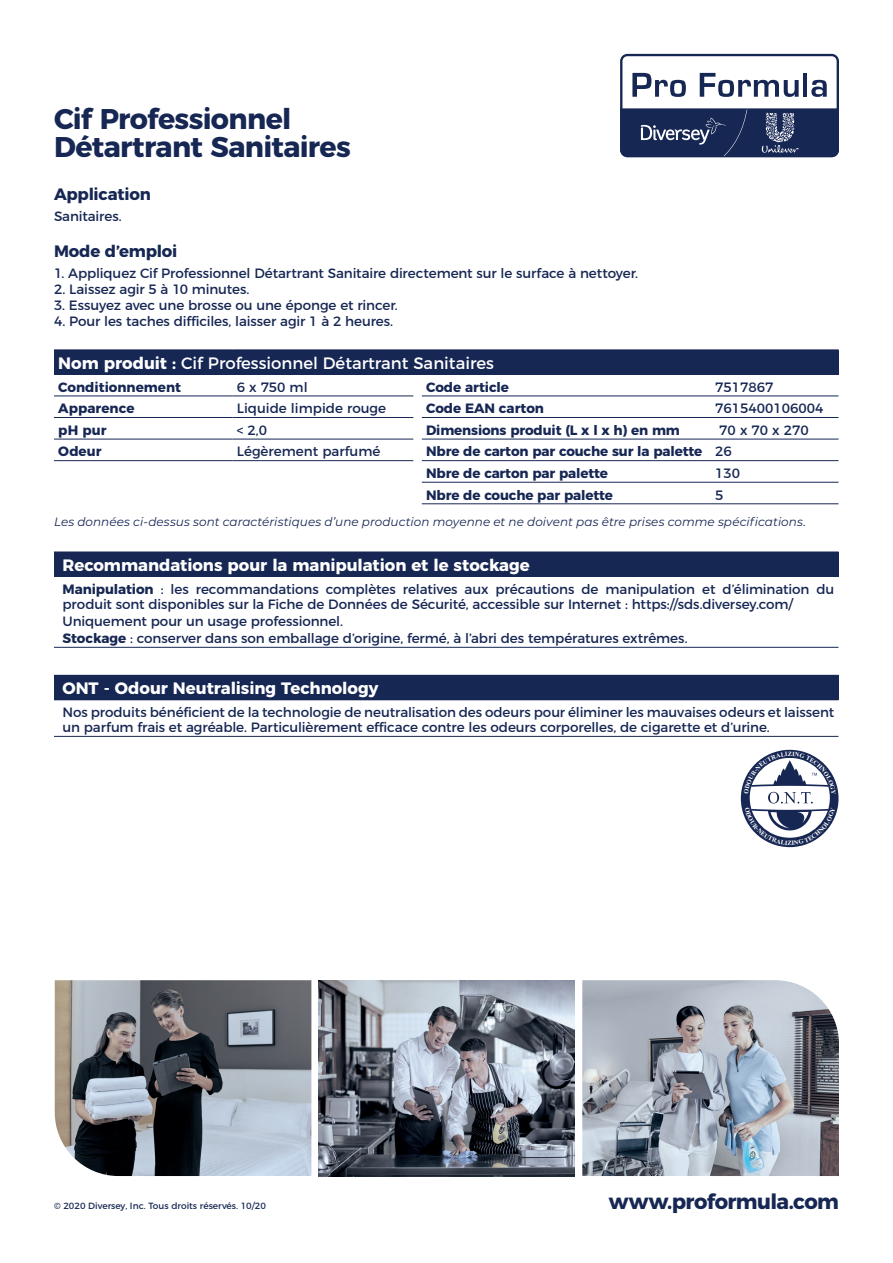
<style>
.page{position:relative;width:893px;height:1263px;background:#fff}
.page>*{position:absolute;margin:0;border:0;box-sizing:border-box;transform-origin:0 0}
.t1{font:700 28.5px/28.5px "Montserrat";letter-spacing:-.025em;color:#172754}
.t2{font:700 21px "Montserrat";letter-spacing:-.03em;color:#172754}
.t3{font:700 16.5px "Montserrat";letter-spacing:-.005em;color:#fff}
.t4{font:16.5px "Montserrat";color:#fff}
.t5{font:700 16.5px "Montserrat";letter-spacing:-.015em;color:#172754}
.t6{font:13.5px/15px "Montserrat";letter-spacing:-.005em;color:#172754}
.t7{font:700 13.5px/21.6px "Montserrat";letter-spacing:-.01em;color:#172754}
.t8{font:italic 12px "Montserrat";letter-spacing:.005em;color:#172754}
.t9{font:9px "Montserrat";color:#172754}
.t10{font:700 6.45px "Times New Roman";color:#fff}
.s1{font-weight:700}
.s2{font-weight:400}
</style>
<div class="page">
<svg style="left:620px;top:54px;width:219px;height:103px"></svg>
<img style="left:55px;top:980px;width:256px;height:196px">
<img style="left:582px;top:980px;width:257px;height:196px">
<img style="left:318px;top:980px;width:257px;height:196px">
<div style="left:54px;top:350px;width:784px;height:24px;background:#172754"></div>
<hr style="left:54px;top:349px;width:179px;height:1px;background:#172754">
<hr style="left:233px;top:349px;width:180px;height:1px;background:#172754">
<hr style="left:422px;top:349px;width:289px;height:1px;background:#172754">
<hr style="left:711px;top:349px;width:127px;height:1px;background:#172754">
<hr style="left:54px;top:374px;width:179px;height:1px;background:#172754">
<hr style="left:233px;top:374px;width:180px;height:1px;background:#172754">
<hr style="left:422px;top:374px;width:289px;height:1px;background:#172754">
<hr style="left:711px;top:374px;width:127px;height:1px;background:#172754">
<hr style="left:422px;top:396px;width:289px;height:1px;background:#172754">
<hr style="left:711px;top:396px;width:127px;height:1px;background:#172754">
<hr style="left:422px;top:417px;width:289px;height:1px;background:#172754">
<hr style="left:711px;top:417px;width:127px;height:1px;background:#172754">
<hr style="left:422px;top:439px;width:289px;height:1px;background:#172754">
<hr style="left:711px;top:439px;width:127px;height:1px;background:#172754">
<hr style="left:422px;top:460px;width:289px;height:1px;background:#172754">
<hr style="left:711px;top:460px;width:127px;height:1px;background:#172754">
<hr style="left:422px;top:482px;width:289px;height:1px;background:#172754">
<hr style="left:711px;top:482px;width:127px;height:1px;background:#172754">
<hr style="left:422px;top:503px;width:289px;height:1px;background:#172754">
<hr style="left:711px;top:503px;width:127px;height:1px;background:#172754">
<hr style="left:54px;top:396px;width:179px;height:1px;background:#172754">
<hr style="left:233px;top:396px;width:180px;height:1px;background:#172754">
<hr style="left:54px;top:417px;width:179px;height:1px;background:#172754">
<hr style="left:233px;top:417px;width:180px;height:1px;background:#172754">
<hr style="left:54px;top:439px;width:179px;height:1px;background:#172754">
<hr style="left:233px;top:439px;width:180px;height:1px;background:#172754">
<hr style="left:54px;top:460px;width:179px;height:1px;background:#172754">
<hr style="left:233px;top:460px;width:180px;height:1px;background:#172754">
<div style="left:54px;top:552px;width:784px;height:24px;background:#172754"></div>
<hr style="left:54px;top:576px;width:784px;height:1px;background:#172754">
<hr style="left:54px;top:647px;width:784px;height:1px;background:#172754">
<div style="left:54px;top:675px;width:784px;height:25px;background:#172754"></div>
<hr style="left:54px;top:736px;width:784px;height:1px;background:#172754">
<svg style="left:738px;top:747px;width:103px;height:102px"></svg>
<svg style="left:744px;top:752px;width:92px;height:93px"></svg>
<h1 class="t1" style="left:54px;top:102px;width:298px">Cif Professionnel<br>Détartrant Sanitaires</h1>
<p class="t5" style="left:54px;top:181px;width:98px">Application</p>
<p class="t6" style="left:54px;top:207px;width:69px">Sanitaires.</p>
<p class="t5" style="left:54px;top:238px;width:125px">Mode d’emploi</p>
<p class="t6" style="left:54px;top:264px;width:586px">1. Appliquez Cif Professionnel Détartrant Sanitaire directement sur le surface à nettoyer.</p>
<p class="t6" style="left:54px;top:281px;width:197px">2. Laissez agir 5 à 10 minutes.</p>
<p class="t6" style="left:54px;top:297px;width:345px">3. Essuyez avec une brosse ou une éponge et rincer.</p>
<p class="t6" style="left:54px;top:313px;width:341px">4. Pour les taches difficiles, laisser agir 1 à 2 heures.</p>
<p class="t4" style="left:58px;top:349px;width:437px"><span class="s1">Nom produit :</span> Cif Professionnel Détartrant Sanitaires</p>
<p class="t7" style="left:58px;top:375px;width:124px">Conditionnement</p>
<p class="t6" style="left:237px;top:378px;width:72px">6 x 750 ml</p>
<p class="t7" style="left:426px;top:375px;width:84px">Code article</p>
<p class="t6" style="left:715px;top:378px;width:60px">7517867</p>
<p class="t7" style="left:58px;top:397px;width:78px">Apparence</p>
<p class="t6" style="left:237px;top:400px;width:151px">Liquide limpide rouge</p>
<p class="t7" style="left:426px;top:397px;width:119px">Code EAN carton</p>
<p class="t6" style="left:715px;top:400px;width:110px">7615400106004</p>
<p class="t7" style="left:58px;top:418px;width:50px">pH pur</p>
<p class="t6" style="left:237px;top:421px;width:32px">&lt; 2,0</p>
<p class="t7" style="left:426px;top:418px;width:255px">Dimensions produit (L x l x h) en mm</p>
<p class="t6" style="left:719px;top:421px;width:91px">70 x 70 x 270</p>
<p class="t7" style="left:58px;top:440px;width:45px">Odeur</p>
<p class="t6" style="left:237px;top:443px;width:145px">Légèrement parfumé</p>
<p class="t7" style="left:426px;top:440px;width:307px">Nbre de carton par couche sur la palette <span class="s2">26<br></span>Nbre de carton par palette</p>
<p class="t6" style="left:715px;top:465px;width:26px">130</p>
<p class="t7" style="left:426px;top:483px;width:188px">Nbre de couche par palette</p>
<p class="t6" style="left:715px;top:486px;width:10px">5</p>
<p class="t8" style="left:54px;top:514px;width:753px">Les données ci-dessus sont caractéristiques d’une production moyenne et ne doivent pas être prises comme spécifications.</p>
<p class="t3" style="left:63px;top:551px;width:469px">Recommandations pour la manipulation et le stockage</p>
<p class="t6" style="left:63px;top:580px;width:773px"><span class="s1">Manipulation</span> : les recommandations complètes relatives aux précautions de manipulation et d’élimination du produit sont disponibles sur la Fiche de Données de Sécurité, accessible sur Internet : https://sds.diversey.com/</p>
<p class="t6" style="left:63px;top:611px;width:627px;line-height:17.1px">Uniquement pour un usage professionnel.<br><span class="s1">Stockage</span> : conserver dans son emballage d’origine, fermé, à l’abri des températures extrêmes.</p>
<p class="t3" style="left:63px;top:675px;width:317px">ONT - Odour Neutralising Technology</p>
<p class="t6" style="left:63px;top:704px;width:773px">Nos produits bénéficient de la technologie de neutralisation des odeurs pour éliminer les mauvaises odeurs et laissent un parfum frais et agréable. Particulièrement efficace contre les odeurs corporelles, de cigarette et d’urine.</p>
<p class="t10" style="left:788px;top:750px;width:6px">Z</p>
<p class="t10" style="left:787px;top:838px;width:6px">Z</p>
<p class="t9" style="left:54px;top:1198px;width:213px">© 2020 Diversey, Inc. Tous droits réservés. 10/20</p>
<h2 class="t2" style="left:609px;top:1184px;width:232px">www.proformula.com</h2>
</div>
